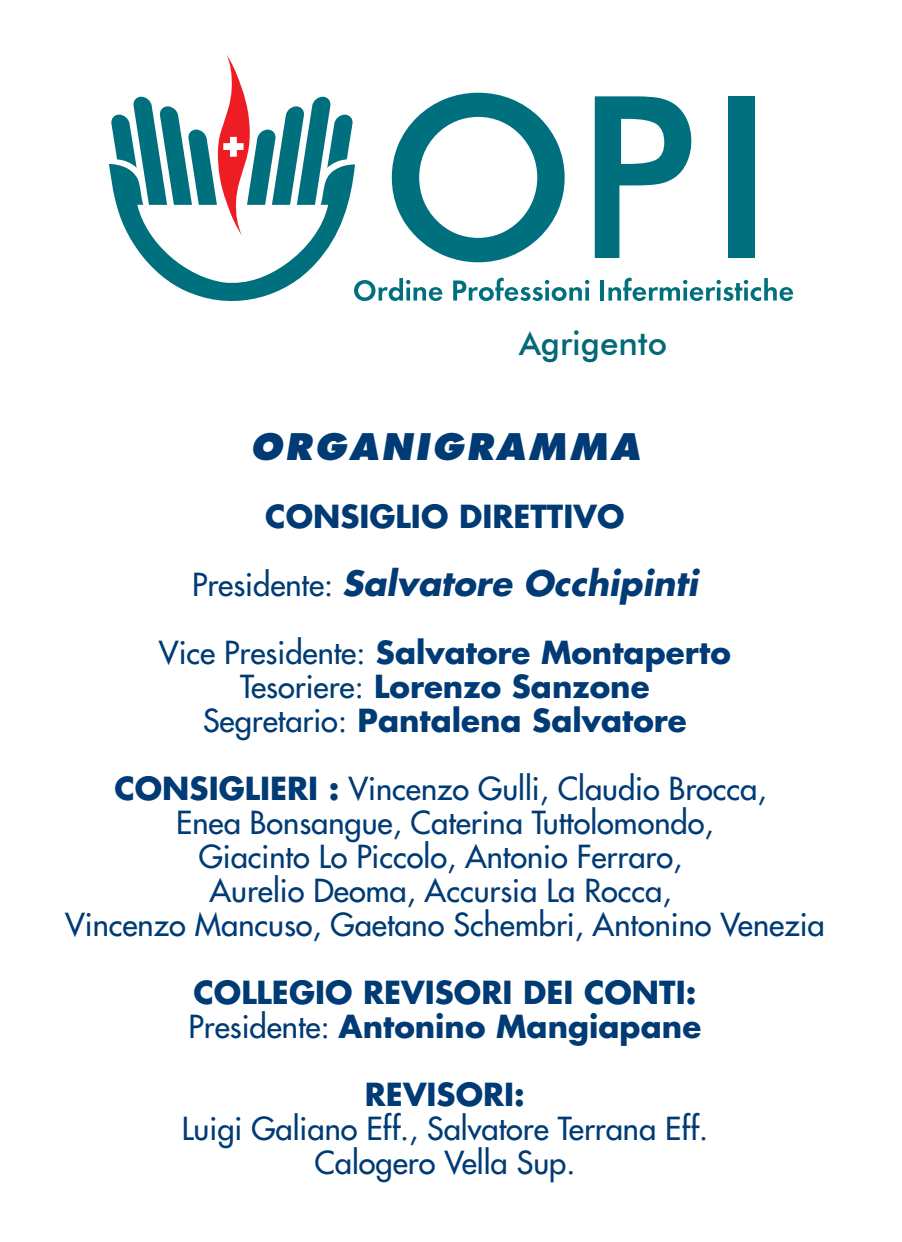
<style>
.page{position:relative;width:902px;height:1242px;background:#fff}
.page>*{position:absolute;margin:0;border:0;box-sizing:border-box;transform-origin:0 0}
.t1{font:italic 800 35.55px "Futura Std";letter-spacing:.075em;color:#003b75}
.t2{font:italic 700 34.05px "Futura Std";color:#003b75}
.t3{font:500 33px "Futura BT";color:#046977}
.t4{font:500 30.9px/34px "Futura Std";color:#003b75;text-align:center}
.t5{font:700 30.9px/34px "Futura Std";color:#003b75;text-align:center}
.s1{font-weight:500;font-style:normal;font-size:30.9px}
.s2{font-weight:500}
.s3{font-weight:700}
</style>
<div class="page">
<svg style="left:109px;top:55px;width:684px;height:246px"></svg>
<p class="t3" style="left:519px;top:323px;width:150px">Agrigento</p>
<p class="t1" style="left:250px;top:424px;width:391px">ORGANIGRAMMA</p>
<p class="t5" style="left:265px;top:498px;width:360px">CONSIGLIO DIRETTIVO</p>
<p class="t2" style="left:192px;top:560px;width:507px"><span class="s1">Presidente:</span> Salvatore Occhipinti</p>
<p class="t5" style="left:159px;top:634px;width:573px"><span class="s2">Vice Presidente:</span> Salvatore Montaperto<br><span class="s2">Tesoriere:</span> Lorenzo Sanzone<br><span class="s2">Segretario:</span> Pantalena Salvatore</p>
<p class="t4" style="left:65px;top:771px;width:761px"><span class="s3">CONSIGLIERI :</span> Vincenzo Gulli, Claudio Brocca,<br>Enea Bonsangue, Caterina Tuttolomondo,<br>Giacinto Lo Piccolo, Antonio Ferraro,<br>Aurelio Deoma, Accursia La Rocca,<br>Vincenzo Mancuso, Gaetano Schembri, Antonino Venezia</p>
<p class="t5" style="left:188px;top:974px;width:514px;text-align:left">COLLEGIO REVISORI DEI CONTI:<br><span class="s2">Presidente:</span> Antonino Mangiapane</p>
<p class="t5" style="left:365px;top:1076px;width:161px">REVISORI:</p>
<p class="t4" style="left:182px;top:1111px;width:527px">Luigi Galiano Eff., Salvatore Terrana Eff.<br>Calogero Vella Sup.</p>
</div>
